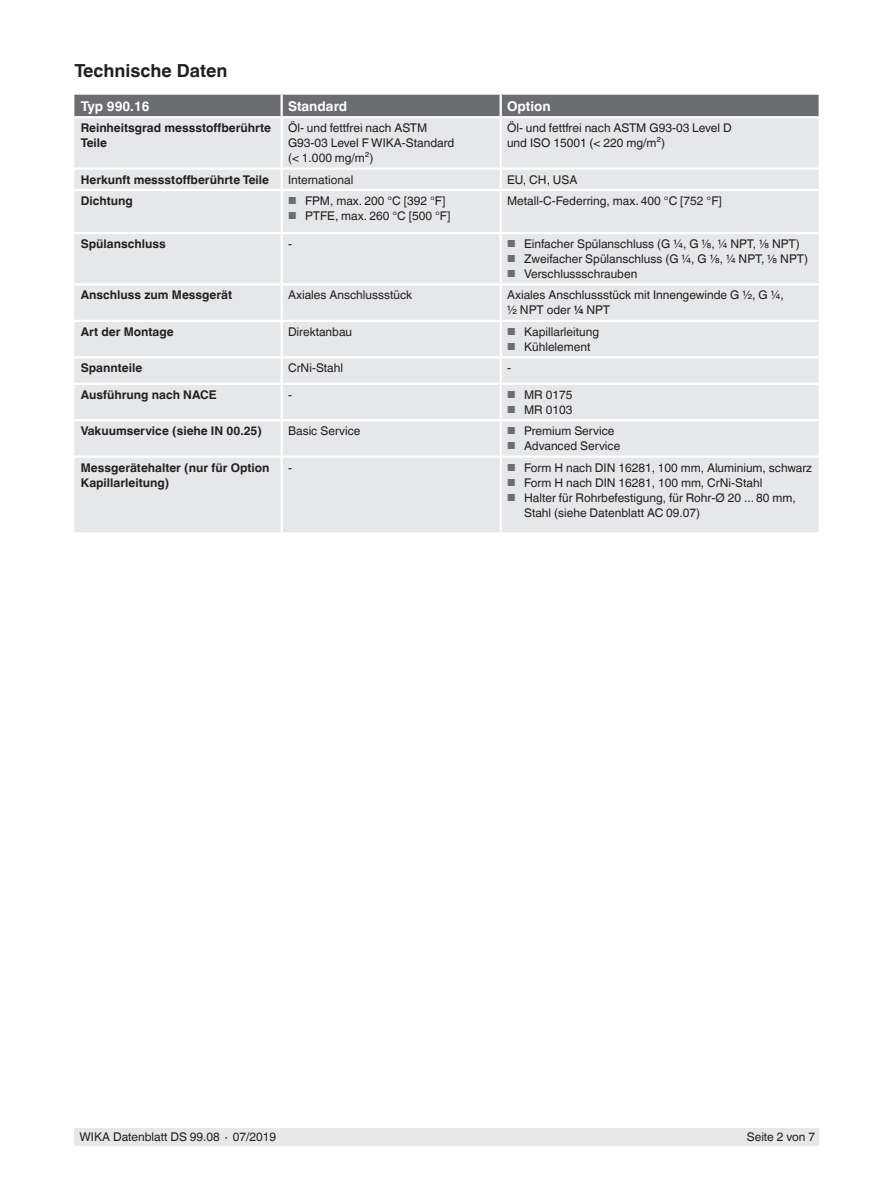
<style>
.page{position:relative;width:893px;height:1188px;background:#fff}
.page>*{position:absolute;margin:0;border:0;box-sizing:border-box;transform-origin:0 0}
.t1{font:700 18px "Helvetica World";color:#231f20}
.t2{font:700 13.5px "Helvetica World";color:#fff}
.t3{font:12px/15px "Helvetica World";color:#231f20}
.t4{font:700 12px/15px "Helvetica World";color:#231f20}
.s1{font-size:10.2px;color:#6c6d70}
.s2{font-weight:700}
</style>
<div class="page">
<div style="left:75px;top:1128px;width:744px;height:17px;background:#e6e7e9"></div>
<div style="left:74px;top:95px;width:745px;height:21px;background:#6c6d70"></div>
<div style="left:74px;top:118px;width:745px;height:414px;background:#e6e7e9"></div>
<hr style="left:500px;top:95px;width:2px;height:21px;background:#fff">
<hr style="left:282px;top:189px;width:219px;height:2px;background:#fff">
<hr style="left:281px;top:191px;width:2px;height:41px;background:#fff">
<hr style="left:501px;top:189px;width:318px;height:2px;background:#fff">
<hr style="left:500px;top:191px;width:2px;height:41px;background:#fff">
<hr style="left:281px;top:234px;width:2px;height:49px;background:#fff">
<hr style="left:500px;top:234px;width:2px;height:49px;background:#fff">
<hr style="left:500px;top:118px;width:2px;height:49px;background:#fff">
<svg style="left:500px;top:170px;width:2px;height:19px"></svg>
<hr style="left:500px;top:286px;width:2px;height:34px;background:#fff">
<hr style="left:500px;top:322px;width:2px;height:34px;background:#fff">
<hr style="left:500px;top:359px;width:2px;height:24px;background:#fff">
<hr style="left:500px;top:385px;width:2px;height:34px;background:#fff">
<hr style="left:500px;top:421px;width:2px;height:35px;background:#fff">
<hr style="left:500px;top:458px;width:2px;height:74px;background:#fff">
<hr style="left:281px;top:95px;width:2px;height:21px;background:#fff">
<hr style="left:281px;top:118px;width:2px;height:49px;background:#fff">
<svg style="left:281px;top:170px;width:2px;height:19px"></svg>
<hr style="left:281px;top:286px;width:2px;height:34px;background:#fff">
<hr style="left:281px;top:322px;width:2px;height:34px;background:#fff">
<hr style="left:281px;top:359px;width:2px;height:24px;background:#fff">
<hr style="left:281px;top:385px;width:2px;height:34px;background:#fff">
<hr style="left:281px;top:421px;width:2px;height:35px;background:#fff">
<hr style="left:281px;top:458px;width:2px;height:74px;background:#fff">
<hr style="left:74px;top:167px;width:208px;height:3px;background:#fff">
<hr style="left:282px;top:167px;width:219px;height:3px;background:#fff">
<hr style="left:501px;top:167px;width:318px;height:3px;background:#fff">
<hr style="left:74px;top:189px;width:208px;height:2px;background:#fff">
<hr style="left:74px;top:232px;width:208px;height:2px;background:#fff">
<hr style="left:282px;top:232px;width:219px;height:2px;background:#fff">
<hr style="left:501px;top:232px;width:318px;height:2px;background:#fff">
<hr style="left:74px;top:320px;width:208px;height:2px;background:#fff">
<hr style="left:282px;top:320px;width:219px;height:2px;background:#fff">
<hr style="left:501px;top:320px;width:318px;height:2px;background:#fff">
<hr style="left:74px;top:356px;width:208px;height:3px;background:#fff">
<hr style="left:282px;top:356px;width:219px;height:3px;background:#fff">
<hr style="left:501px;top:356px;width:318px;height:3px;background:#fff">
<hr style="left:74px;top:383px;width:208px;height:2px;background:#fff">
<hr style="left:282px;top:383px;width:219px;height:2px;background:#fff">
<hr style="left:501px;top:383px;width:318px;height:2px;background:#fff">
<hr style="left:74px;top:419px;width:208px;height:2px;background:#fff">
<hr style="left:282px;top:419px;width:219px;height:2px;background:#fff">
<hr style="left:501px;top:419px;width:318px;height:2px;background:#fff">
<hr style="left:74px;top:456px;width:208px;height:2px;background:#fff">
<hr style="left:282px;top:456px;width:219px;height:2px;background:#fff">
<hr style="left:501px;top:456px;width:318px;height:2px;background:#fff">
<hr style="left:74px;top:283px;width:208px;height:3px;background:#fff">
<hr style="left:282px;top:283px;width:219px;height:3px;background:#fff">
<hr style="left:501px;top:283px;width:318px;height:3px;background:#fff">
<h1 class="t1" style="left:74px;top:60px;width:155px">Technische Daten</h1>
<p class="t2" style="left:81px;top:98px;width:70px">Typ 990.16</p>
<p class="t2" style="left:288px;top:98px;width:61px">Standard</p>
<p class="t2" style="left:507px;top:98px;width:45px">Option</p>
<p class="t4" style="left:81px;top:121px;width:192px">Reinheitsgrad messstoffberührte<br>Teile</p>
<p class="t3" style="left:288px;top:121px;width:168px">Öl- und fettfrei nach ASTM<br>G93-03 Level F WIKA-Standard (&lt; 1.000 mg/m²)</p>
<p class="t3" style="left:507px;top:121px;width:226px">Öl- und fettfrei nach ASTM G93-03 Level D und ISO 15001 (&lt; 220 mg/m²)</p>
<p class="t4" style="left:81px;top:172px;width:190px">Herkunft messstoffberührte Teile</p>
<p class="t3" style="left:288px;top:172px;width:67px">International</p>
<p class="t3" style="left:507px;top:172px;width:72px">EU, CH, USA</p>
<p class="t4" style="left:81px;top:193px;width:54px">Dichtung</p>
<p class="t3" style="left:288px;top:193px;width:159px"><span class="s1">■</span> FPM, max. 200 °C [392 °F]</p>
<p class="t3" style="left:288px;top:208px;width:164px"><span class="s1">■</span> PTFE, max. 260 °C [500 °F]</p>
<p class="t3" style="left:507px;top:193px;width:216px">Metall-C-Federring, max. 400 °C [752 °F]</p>
<p class="t4" style="left:81px;top:236px;width:87px">Spülanschluss</p>
<p class="t3" style="left:288px;top:236px;width:5px">-</p>
<p class="t3" style="left:507px;top:236px;width:294px"><span class="s1">■</span> Einfacher Spülanschluss (G ¼, G ⅛, ¼ NPT, ⅛ NPT)</p>
<p class="t3" style="left:507px;top:251px;width:302px"><span class="s1">■</span> Zweifacher Spülanschluss (G ¼, G ⅛, ¼ NPT, ⅛ NPT)</p>
<p class="t3" style="left:507px;top:266px;width:132px"><span class="s1">■</span> Verschlussschrauben</p>
<p class="t4" style="left:81px;top:288px;width:153px">Anschluss zum Messgerät</p>
<p class="t3" style="left:288px;top:288px;width:126px">Axiales Anschlussstück</p>
<p class="t3" style="left:507px;top:288px;width:278px">Axiales Anschlussstück mit Innengewinde G ½, G ¼, ½ NPT oder <span class="s2">¼</span> NPT</p>
<p class="t4" style="left:81px;top:324px;width:94px">Art der Montage</p>
<p class="t3" style="left:288px;top:324px;width:66px">Direktanbau</p>
<p class="t3" style="left:507px;top:324px;width:94px"><span class="s1">■</span> Kapillarleitung</p>
<p class="t3" style="left:507px;top:339px;width:85px"><span class="s1">■</span> Kühlelement</p>
<p class="t4" style="left:81px;top:361px;width:63px">Spannteile</p>
<p class="t3" style="left:288px;top:361px;width:57px">CrNi-Stahl</p>
<p class="t3" style="left:507px;top:361px;width:5px">-</p>
<p class="t4" style="left:81px;top:387px;width:137px">Ausführung nach NACE</p>
<p class="t3" style="left:288px;top:387px;width:5px">-</p>
<p class="t3" style="left:507px;top:387px;width:67px"><span class="s1">■</span> MR 0175</p>
<p class="t3" style="left:507px;top:402px;width:67px"><span class="s1">■</span> MR 0103</p>
<p class="t4" style="left:81px;top:424px;width:183px">Vakuumservice (siehe IN 00.25)</p>
<p class="t3" style="left:288px;top:424px;width:74px">Basic Service</p>
<p class="t3" style="left:507px;top:424px;width:109px"><span class="s1">■</span> Premium Service</p>
<p class="t3" style="left:507px;top:439px;width:115px"><span class="s1">■</span> Advanced Service</p>
<p class="t4" style="left:81px;top:460px;width:190px">Messgerätehalter (nur für Option<br>Kapillarleitung)</p>
<p class="t3" style="left:288px;top:460px;width:5px">-</p>
<p class="t3" style="left:507px;top:460px;width:307px"><span class="s1">■</span> Form H nach DIN 16281, 100 mm, Aluminium, schwarz</p>
<p class="t3" style="left:507px;top:475px;width:257px"><span class="s1">■</span> Form H nach DIN 16281, 100 mm, CrNi-Stahl</p>
<p class="t3" style="left:524px;top:490px;width:273px;text-indent:-17px"><span class="s1">■</span> Halter für Rohrbefestigung, für Rohr-Ø 20 ... 80 mm,<br>Stahl (siehe Datenblatt AC 09.07)</p>
<p class="t3" style="left:80px;top:1130px;width:198px">WIKA Datenblatt DS 99.08 ∙ 07/2019</p>
<p class="t3" style="left:747px;top:1130px;width:70px">Seite 2 von 7</p>
</div>
